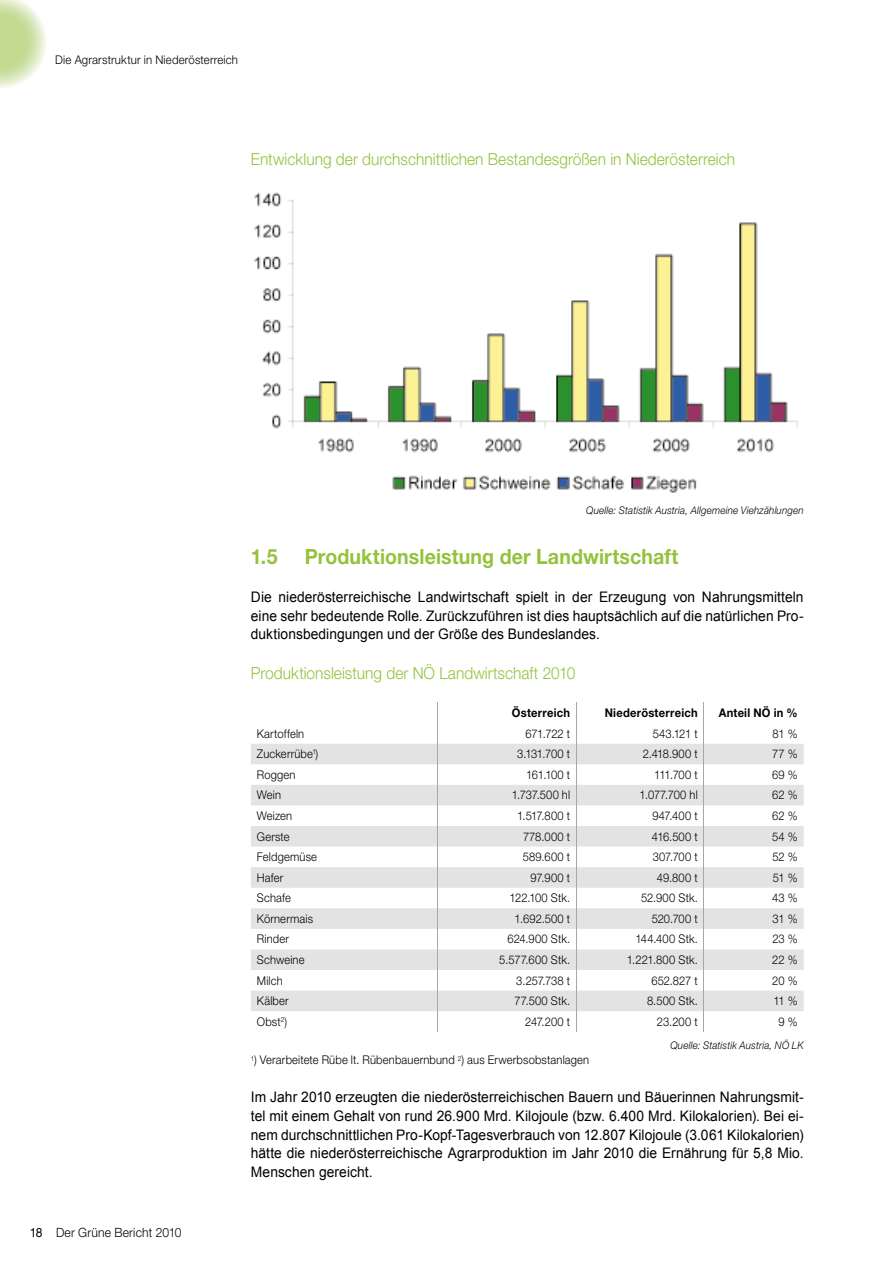
<style>
.page{position:relative;width:893px;height:1263px;background:#fff}
.page>*{position:absolute;margin:0;border:0;box-sizing:border-box;transform-origin:0 0}
.t1{font:700 21px "Helvetica Neue LT Pro";letter-spacing:.005em;color:#94c23c;scale:.93 1}
.t2{font:300 16.65px "Helvetica Neue LT Pro";color:#94c23c;scale:.93 1}
.t3{font:14.55px/18.8px "Arial";letter-spacing:.005em;color:#000;text-align:justify;scale:.95 1}
.t4{font:300 12.75px "Helvetica Neue LT Pro";letter-spacing:.015em;color:#000;scale:.95 1}
.t5{font:300 12px "Helvetica Neue LT Pro";letter-spacing:.015em;color:#000;scale:.93 1}
.t6{font:700 12px "Helvetica Neue LT Pro";letter-spacing:.02em;color:#000;scale:.93 1}
.t7{font:300 12px "Helvetica Neue LT Pro";letter-spacing:.015em;color:#000;scale:.95 1}
.t8{font:italic 300 10.5px "Helvetica Neue LT Pro";letter-spacing:.02em;color:#000;scale:.93 1}
.s1{font-weight:400}
</style>
<div class="page">
<img style="left:254px;top:192px;width:544px;height:301px">
<svg style="left:251px;top:703px;width:553px;height:329px"></svg>
<p class="t7" style="left:55px;top:52px;width:194px">Die Agrarstruktur in Niederösterreich</p>
<p class="t2" style="left:251px;top:149px;width:522px">Entwicklung der durchschnittlichen Bestandesgrößen in Niederösterreich</p>
<p class="t4" style="left:30px;top:1225px;width:161px"><span class="s1">18</span> Der Grüne Bericht 2010</p>
<p class="t8" style="left:586px;top:504px;width:235px">Quelle: Statistik Austria, Allgemeine Viehzählungen</p>
<h1 class="t1" style="left:251px;top:544px;width:30px">1.5</h1>
<h1 class="t1" style="left:305px;top:544px;width:403px">Produktionsleistung der Landwirtschaft</h1>
<p class="t3" style="left:251px;top:587px;width:583px">Die niederösterreichische Landwirtschaft spielt in der Erzeugung von Nahrungsmitteln eine sehr bedeutende Rolle. Zurückzuführen ist dies hauptsächlich auf die natürlichen Pro&shy;duktionsbedingungen und der Größe des Bundeslandes.</p>
<p class="t2" style="left:251px;top:663px;width:350px">Produktionsleistung der NÖ Landwirtschaft 2010</p>
<p class="t6" style="left:512px;top:705px;width:64px">Österreich</p>
<p class="t6" style="left:605px;top:705px;width:102px">Niederösterreich</p>
<p class="t6" style="left:719px;top:705px;width:86px">Anteil NÖ in %</p>
<p class="t5" style="left:257px;top:726px;width:52px">Kartoffeln</p>
<p class="t5" style="left:525px;top:726px;width:50px">671.722 t</p>
<p class="t5" style="left:653px;top:726px;width:50px">543.121 t</p>
<p class="t5" style="left:773px;top:726px;width:28px">81 %</p>
<p class="t5" style="left:257px;top:747px;width:68px">Zuckerrübe<sup>1</sup>)</p>
<p class="t5" style="left:517px;top:747px;width:58px">3.131.700 t</p>
<p class="t5" style="left:643px;top:747px;width:61px">2.418.900 t</p>
<p class="t5" style="left:772px;top:747px;width:29px">77 %</p>
<p class="t5" style="left:257px;top:767px;width:43px">Roggen</p>
<p class="t5" style="left:526px;top:767px;width:49px">161.100 t</p>
<p class="t5" style="left:654px;top:767px;width:48px">111.700 t</p>
<p class="t5" style="left:772px;top:767px;width:29px">69 %</p>
<p class="t5" style="left:257px;top:788px;width:28px">Wein</p>
<p class="t5" style="left:512px;top:788px;width:64px">1.737.500 hl</p>
<p class="t5" style="left:640px;top:788px;width:64px">1.077.700 hl</p>
<p class="t5" style="left:772px;top:788px;width:29px">62 %</p>
<p class="t5" style="left:257px;top:808px;width:40px">Weizen</p>
<p class="t5" style="left:517px;top:808px;width:59px">1.517.800 t</p>
<p class="t5" style="left:652px;top:808px;width:50px">947.400 t</p>
<p class="t5" style="left:772px;top:808px;width:29px">62 %</p>
<p class="t5" style="left:257px;top:829px;width:37px">Gerste</p>
<p class="t5" style="left:523px;top:829px;width:52px">778.000 t</p>
<p class="t5" style="left:652px;top:829px;width:51px">416.500 t</p>
<p class="t5" style="left:772px;top:829px;width:29px">54 %</p>
<p class="t5" style="left:257px;top:849px;width:66px">Feldgemüse</p>
<p class="t5" style="left:523px;top:849px;width:52px">589.600 t</p>
<p class="t5" style="left:653px;top:849px;width:50px">307.700 t</p>
<p class="t5" style="left:772px;top:849px;width:29px">52 %</p>
<p class="t5" style="left:257px;top:870px;width:30px">Hafer</p>
<p class="t5" style="left:531px;top:870px;width:44px">97.900 t</p>
<p class="t5" style="left:657px;top:870px;width:46px">49.800 t</p>
<p class="t5" style="left:773px;top:870px;width:28px">51 %</p>
<p class="t5" style="left:257px;top:891px;width:38px">Schafe</p>
<p class="t5" style="left:510px;top:891px;width:67px">122.100 Stk.</p>
<p class="t5" style="left:641px;top:891px;width:62px">52.900 Stk.</p>
<p class="t5" style="left:772px;top:891px;width:29px">43 %</p>
<p class="t5" style="left:257px;top:911px;width:62px">Körnermais</p>
<p class="t5" style="left:515px;top:911px;width:61px">1.692.500 t</p>
<p class="t5" style="left:652px;top:911px;width:51px">520.700 t</p>
<p class="t5" style="left:773px;top:911px;width:28px">31 %</p>
<p class="t5" style="left:257px;top:932px;width:36px">Rinder</p>
<p class="t5" style="left:507px;top:932px;width:69px">624.900 Stk.</p>
<p class="t5" style="left:635px;top:932px;width:68px">144.400 Stk.</p>
<p class="t5" style="left:772px;top:932px;width:29px">23 %</p>
<p class="t5" style="left:257px;top:952px;width:53px">Schweine</p>
<p class="t5" style="left:499px;top:952px;width:78px">5.577.600 Stk.</p>
<p class="t5" style="left:627px;top:952px;width:78px">1.221.800 Stk.</p>
<p class="t5" style="left:772px;top:952px;width:29px">22 %</p>
<p class="t5" style="left:257px;top:973px;width:29px">Milch</p>
<p class="t5" style="left:516px;top:973px;width:60px">3.257.738 t</p>
<p class="t5" style="left:651px;top:973px;width:51px">652.827 t</p>
<p class="t5" style="left:772px;top:973px;width:29px">20 %</p>
<p class="t5" style="left:257px;top:993px;width:36px">Kälber</p>
<p class="t5" style="left:515px;top:993px;width:61px">77.500 Stk.</p>
<p class="t5" style="left:647px;top:993px;width:56px">8.500 Stk.</p>
<p class="t5" style="left:773px;top:993px;width:28px">11 %</p>
<p class="t5" style="left:257px;top:1014px;width:34px">Obst<sup>2</sup>)</p>
<p class="t5" style="left:525px;top:1014px;width:50px">247.200 t</p>
<p class="t5" style="left:657px;top:1014px;width:45px">23.200 t</p>
<p class="t5" style="left:778px;top:1014px;width:22px">9 %</p>
<p class="t8" style="left:670px;top:1039px;width:145px">Quelle: Statistik Austria, NÖ LK</p>
<p class="t5" style="left:251px;top:1053px;width:365px"><sup>1</sup>) Verarbeitete Rübe lt. Rübenbauernbund <sup>2</sup>) aus Erwerbsobstanlagen</p>
<p class="t3" style="left:251px;top:1088px;width:583px">Im Jahr 2010 erzeugten die niederösterreichischen Bauern und Bäuerinnen Nahrungsmit&shy;tel mit einem Gehalt von rund 26.900 Mrd. Kilojoule (bzw. 6.400 Mrd. Kilokalorien). Bei ei&shy;nem durchschnittlichen Pro-Kopf-Tagesverbrauch von 12.807 Kilojoule (3.061 Kilokalorien) hätte die niederösterreichische Agrarproduktion im Jahr 2010 die Ernährung für 5,8 Mio.<br>Menschen gereicht.</p>
</div>
